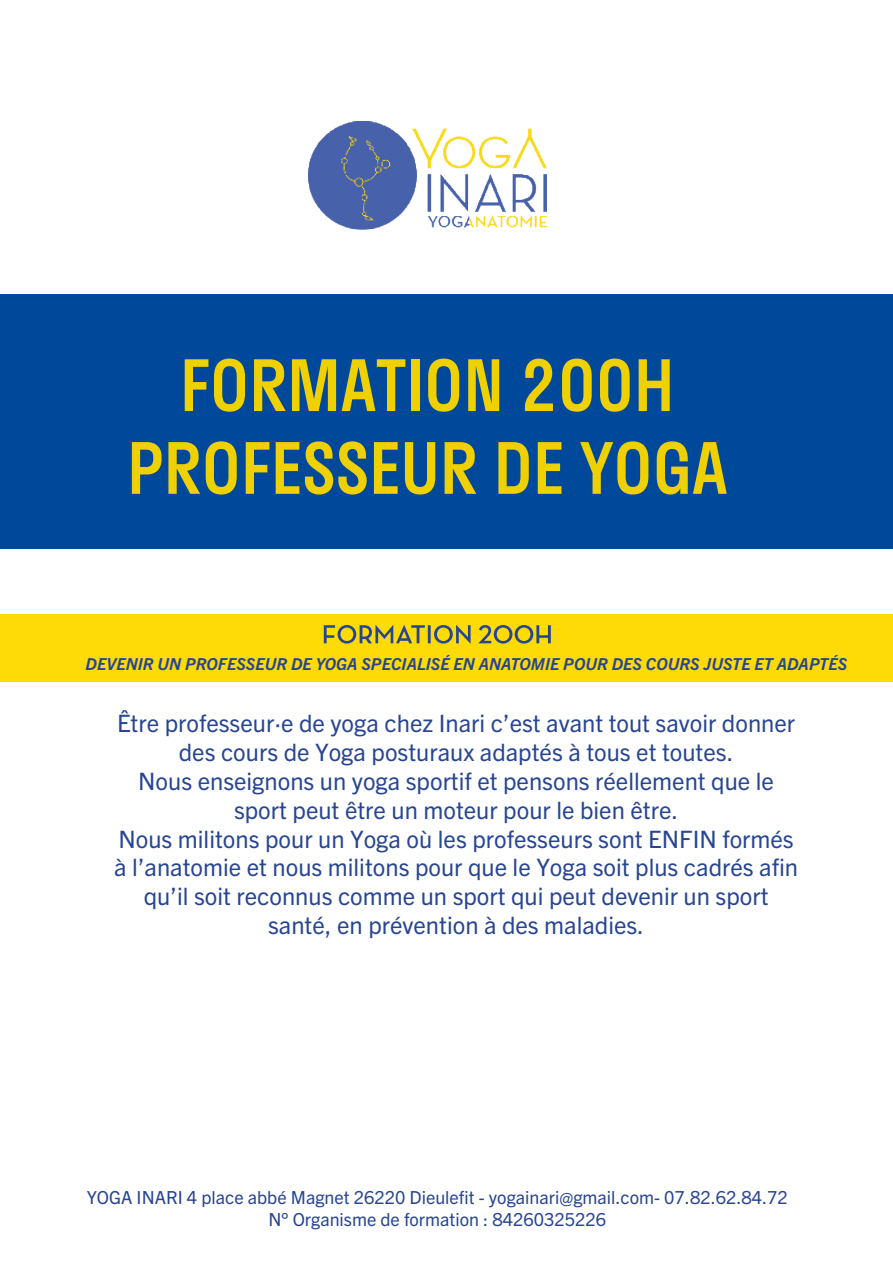
<style>
.page{position:relative;width:893px;height:1263px;background:#fff}
.page>*{position:absolute;margin:0;border:0;box-sizing:border-box;transform-origin:0 0}
.t1{font:500 69px/82.8px "Stratos";color:#eed003;text-align:center}
.t2{font:24px/28.8px "Trade Gothic Next LT Pro";color:#274593;text-align:center}
.t3{font:18px/21.6px "Trade Gothic Next LT Pro";color:#274593;text-align:center}
.t4{font:italic 700 16.5px "Trade Gothic Next LT Pro";color:#274593}
</style>
<div class="page">
<div style="left:0;top:295px;width:893px;height:254px;background:#004899"></div>
<img style="left:308px;top:121px;width:239px;height:109px">
<div style="left:0;top:614px;width:893px;height:67px;background:#ffdb06"></div>
<svg style="left:324px;top:625px;width:227px;height:19px"></svg>
<h1 class="t1" style="left:127px;top:342px;width:602px">FORMATION 200H<br>PROFESSEUR DE YOGA</h1>
<p class="t4" style="left:86px;top:653px;width:763px">DEVENIR UN PROFESSEUR DE YOGA SPECIALISÉ EN ANATOMIE POUR DES COURS JUSTE ET ADAPTÉS</p>
<p class="t2" style="left:114px;top:708px;width:685px">Être professeur·e de yoga chez Inari c’est avant tout savoir donner des cours de Yoga posturaux adaptés à tous et toutes.<br>Nous enseignons un yoga sportif et pensons réellement que le sport peut être un moteur pour le bien être.<br>Nous militons pour un Yoga où les professeurs sont ENFIN formés à l’anatomie et nous militons pour que le Yoga soit plus cadrés afin qu’il soit reconnus comme un sport qui peut devenir un sport santé, en prévention à des maladies.</p>
<p class="t3" style="left:87px;top:1186px;width:703px">YOGA INARI 4 place abbé Magnet 26220 Dieulefit - yogainari@gmail.com- 07.82.62.84.72<br>N° Organisme de formation : 84260325226</p>
</div>
